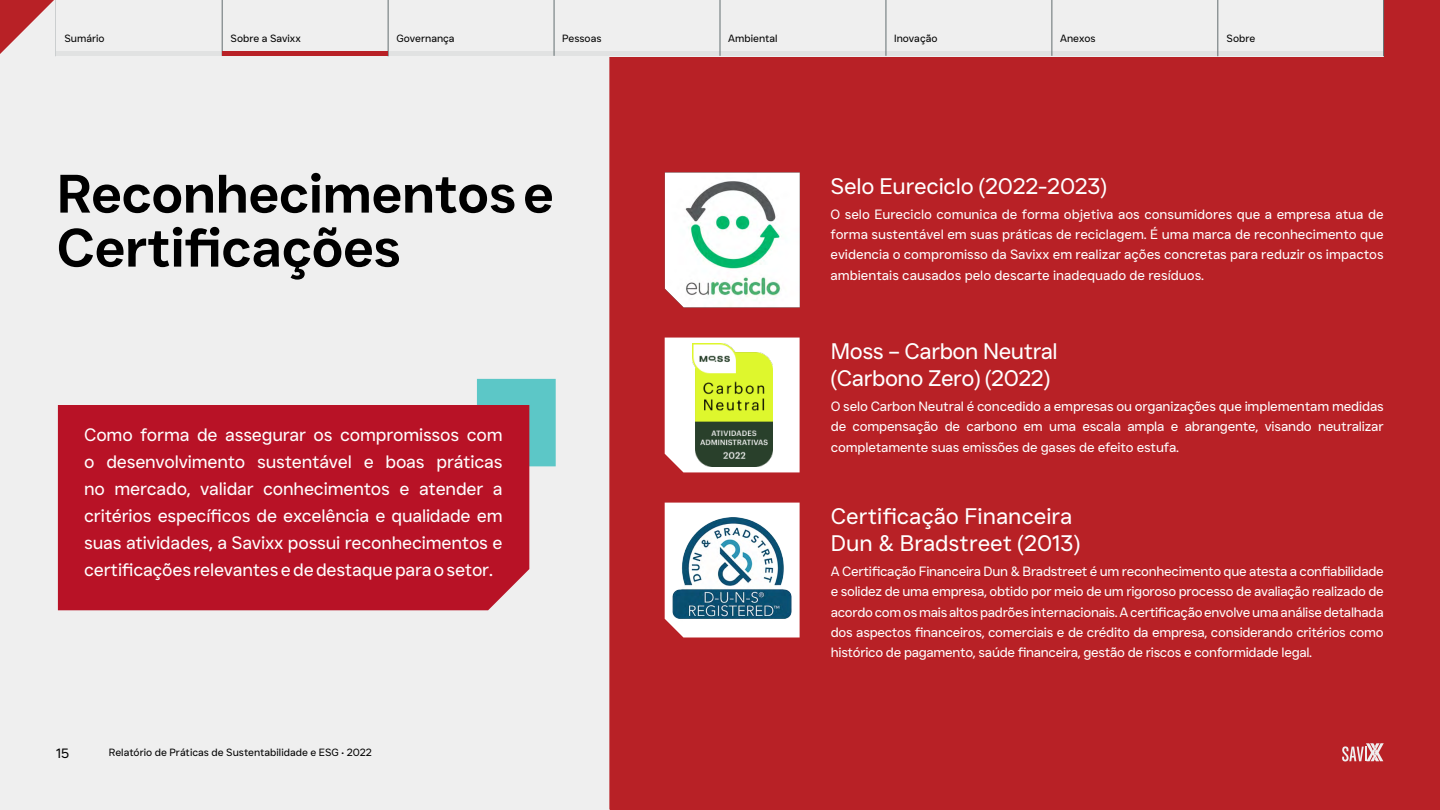
<style>
.page{position:relative;width:1440px;height:810px;background:#efefef}
.page>*{position:absolute;margin:0;border:0;box-sizing:border-box;transform-origin:0 0}
.t1{font:600 54px/54px "JUST Sans";letter-spacing:-.01em;color:#000}
.t2{font:22.5px/27px "JUST Sans";letter-spacing:-.01em;color:#fff}
.t3{font:18px/27px "JUST Sans";letter-spacing:-.01em;color:#fff;text-align:justify}
.t4{font:13.5px/20.2px "JUST Sans";letter-spacing:-.01em;color:#fff;text-align:justify}
.t5{font:13.5px "JUST Sans";color:#000}
.t6{font:10.5px "JUST Sans";color:#000}
</style>
<div class="page">
<svg style="left:0;top:0;width:56px;height:56px"></svg>
<div style="left:609px;top:0;width:831px;height:810px;background:#b82126"></div>
<div style="left:477px;top:379px;width:79px;height:87px;background:#5cc7c7"></div>
<div style="left:58px;top:405px;width:471px;height:205px;background:#b81226"></div>
<img style="left:665px;top:172px;width:135px;height:135px">
<div style="left:665px;top:338px;width:135px;height:134px;background:#fff"></div>
<img style="left:692px;top:344px;width:80px;height:122px">
<img style="left:665px;top:503px;width:135px;height:135px">
<div style="left:56px;top:0;width:1328px;height:56px;background:#efefef"></div>
<hr style="left:56px;top:52px;width:1328px;height:4px;background:#e1e2e2">
<hr style="left:388px;top:0;width:1px;height:56px;background:#636e70">
<hr style="left:222px;top:0;width:1px;height:56px;background:#636e70">
<hr style="left:554px;top:0;width:1px;height:56px;background:#636e70">
<hr style="left:720px;top:0;width:1px;height:56px;background:#636e70">
<hr style="left:886px;top:0;width:1px;height:56px;background:#636e70">
<hr style="left:1052px;top:0;width:1px;height:56px;background:#636e70">
<hr style="left:1218px;top:0;width:1px;height:56px;background:#636e70">
<hr style="left:1383px;top:0;width:1px;height:56px;background:#636e70">
<hr style="left:222px;top:52px;width:166px;height:4px;background:#b82126">
<svg style="left:1342px;top:743px;width:42px;height:18px"></svg>
<p class="t6" style="left:64px;top:32px;width:42px">Sumário</p>
<p class="t6" style="left:231px;top:32px;width:72px">Sobre a Savixx</p>
<p class="t6" style="left:396px;top:32px;width:60px">Governança</p>
<p class="t6" style="left:562px;top:32px;width:41px">Pessoas</p>
<p class="t6" style="left:728px;top:32px;width:51px">Ambiental</p>
<p class="t6" style="left:894px;top:32px;width:45px">Inovação</p>
<p class="t6" style="left:1060px;top:32px;width:37px">Anexos</p>
<p class="t6" style="left:1227px;top:32px;width:30px">Sobre</p>
<h1 class="t1" style="left:57px;top:166px;width:499px">Reconhecimentos e<br>Certificações</h1>
<p class="t3" style="left:84px;top:421px;width:420px">Como forma de assegurar os compromissos com o desenvolvimento sustentável e boas práticas no mercado, validar conhecimentos e atender a critérios específicos de excelência e qualidade em suas atividades, a Savixx possui reconhecimentos e certificações relevantes e de destaque para o setor.</p>
<p class="t5" style="left:56px;top:745px;width:14px">15</p>
<p class="t6" style="left:109px;top:746px;width:265px">Relatório de Práticas de Sustentabilidade e ESG • 2022</p>
<h2 class="t2" style="left:831px;top:172px;width:278px">Selo Eureciclo (2022-2023)</h2>
<p class="t4" style="left:831px;top:204px;width:555px">O selo Eureciclo comunica de forma objetiva aos consumidores que a empresa atua de forma sustentável em suas práticas de reciclagem. É uma marca de reconhecimento que evidencia o compromisso da Savixx em realizar ações concretas para reduzir os impactos ambientais causados pelo descarte inadequado de resíduos.</p>
<h2 class="t2" style="left:831px;top:337px;width:229px">Moss – Carbon Neutral (Carbono Zero) (2022)</h2>
<p class="t4" style="left:831px;top:396px;width:554px">O selo Carbon Neutral é concedido a empresas ou organizações que implementam medidas de compensação de carbono em uma escala ampla e abrangente, visando neutralizar completamente suas emissões de gases de efeito estufa.</p>
<h2 class="t2" style="left:831px;top:502px;width:251px">Certificação Financeira<br>Dun &amp; Bradstreet (2013)</h2>
<p class="t4" style="left:831px;top:561px;width:554px">A Certificação Financeira Dun &amp; Bradstreet é um reconhecimento que atesta a confiabilidade e solidez de uma empresa, obtido por meio de um rigoroso processo de avaliação realizado de acordo com os mais altos padrões internacionais. A certificação envolve uma análise detalhada dos aspectos financeiros, comerciais e de crédito da empresa, considerando critérios como histórico de pagamento, saúde financeira, gestão de riscos e conformidade legal.</p>
</div>
